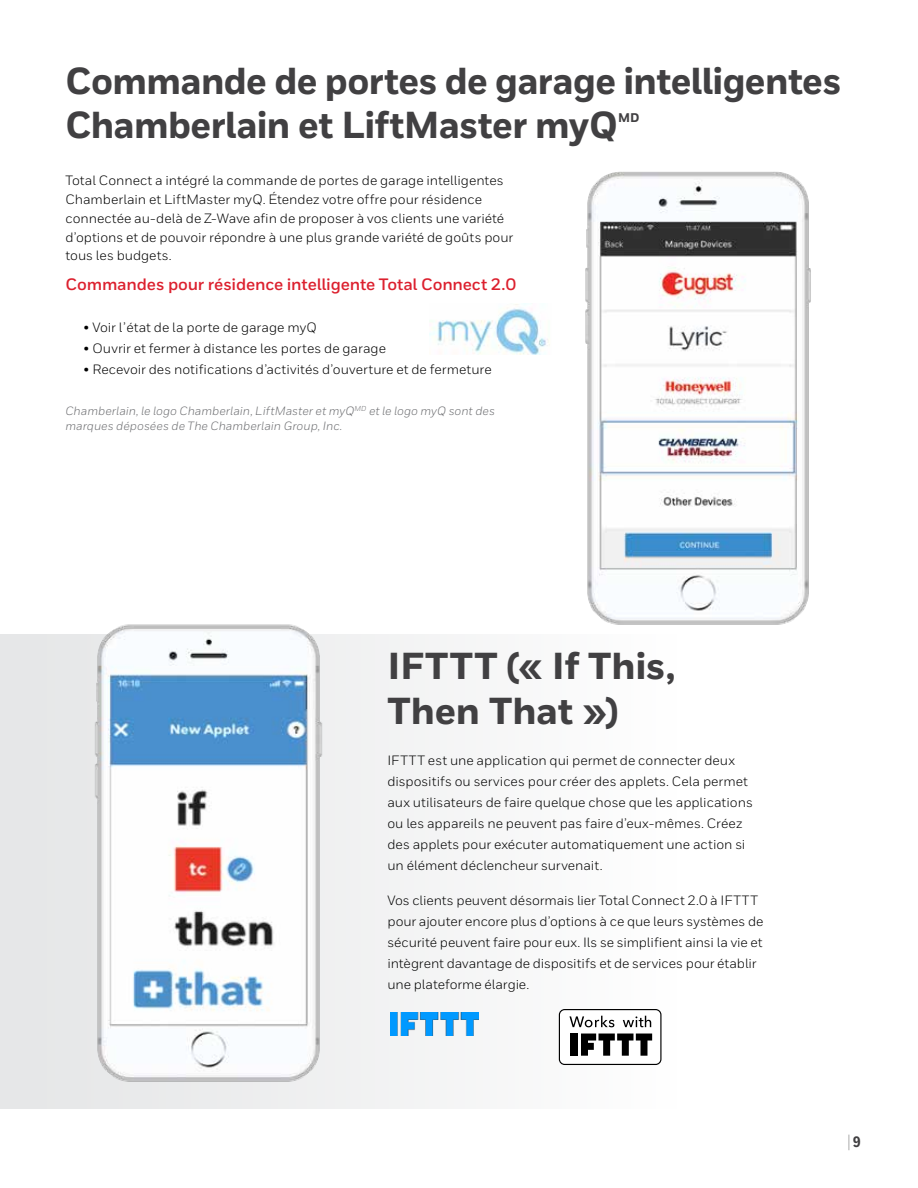
<style>
.page{position:relative;width:918px;height:1188px;background:#fff}
.page>*{position:absolute;margin:0;border:0;box-sizing:border-box;transform-origin:0 0}
.t1{font:800 37.5px/43.5px "Honeywell Sans";letter-spacing:-.015em;color:#414042}
.t2{font:300 18.75px "Honeywell Cond";color:#414042;scale:.8 1}
.t3{font:700 16.5px "Honeywell Sans";letter-spacing:-.01em;color:#dc202e}
.t4{font:13.5px/21px "Honeywell Sans";color:#000}
.t5{font:800 12.6px "Honeywell Sans";color:#414042}
.t6{font:italic 12px/15.8px "Honeywell Sans";color:#6d6e71}
.s1{font-weight:800;font-size:15px}
</style>
<div class="page">
<div style="left:0;top:634px;width:918px;height:475px;background:linear-gradient(to right,#e5e6e7,#fff)"></div>
<img style="left:430px;top:303px;width:120px;height:52px">
<img style="left:390px;top:1012px;width:88px;height:24px">
<img style="left:82px;top:624px;width:253px;height:465px">
<svg style="left:559px;top:1009px;width:102px;height:56px"></svg>
<div style="left:560px;top:1010px;width:100px;height:54px;background:#fff;border-radius:5px"></div>
<div style="left:570px;top:1034px;width:7px;height:22px;background:#000"></div>
<svg style="left:581px;top:1034px;width:71px;height:22px"></svg>
<svg style="left:569px;top:1016px;width:45px;height:11px"></svg>
<svg style="left:623px;top:1016px;width:28px;height:11px"></svg>
<img style="left:585px;top:172px;width:226px;height:453px">
<h1 class="t1" style="left:65px;top:61px;width:777px">Commande de portes de garage intelligentes<br>Chamberlain et LiftMaster myQ</h1>
<p class="t5" style="left:618px;top:110px;width:23px">MD</p>
<p class="t4" style="left:65px;top:171px;width:449px;line-height:18.8px">Total Connect a intégré la commande de portes de garage intelligentes Chamberlain et LiftMaster myQ. Étendez votre offre pour résidence connectée au-delà de Z-Wave afin de proposer à vos clients une variété d’options et de pouvoir répondre à une plus grande variété de goûts pour tous les budgets.</p>
<p class="t3" style="left:65px;top:275px;width:452px">Commandes pour résidence intelligente Total Connect 2.0</p>
<p class="t4" style="left:83px;top:317px;width:235px">• Voir l’état de la porte de garage myQ</p>
<p class="t4" style="left:83px;top:338px;width:304px">• Ouvrir et fermer à distance les portes de garage</p>
<p class="t4" style="left:83px;top:359px;width:410px">• Recevoir des notifications d’activités d’ouverture et de fermeture</p>
<p class="t6" style="left:65px;top:403px;width:431px">Chamberlain, le logo Chamberlain, LiftMaster et myQ<sup>MD</sup> et le logo myQ sont des marques déposées de The Chamberlain Group, Inc.</p>
<h1 class="t1" style="left:387px;top:645px;width:289px;line-height:45px">IFTTT (« If This,<br>Then That »)</h1>
<p class="t4" style="left:387px;top:750px;width:367px">IFTTT est une application qui permet de connecter deux dispositifs ou services pour créer des applets. Cela permet aux utilisateurs de faire quelque chose que les applications ou les appareils ne peuvent pas faire d’eux-mêmes. Créez des applets pour exécuter automatiquement une action si un élément déclencheur survenait.</p>
<p class="t4" style="left:387px;top:890px;width:378px">Vos clients peuvent désormais lier Total Connect 2.0 à IFTTT pour ajouter encore plus d’options à ce que leurs systèmes de sécurité peuvent faire pour eux. Ils se simplifient ainsi la vie et intègrent davantage de dispositifs et de services pour établir une plateforme élargie.</p>
<h2 class="t2" style="left:847px;top:1131px;width:18px">| <span class="s1">9</span></h2>
</div>
